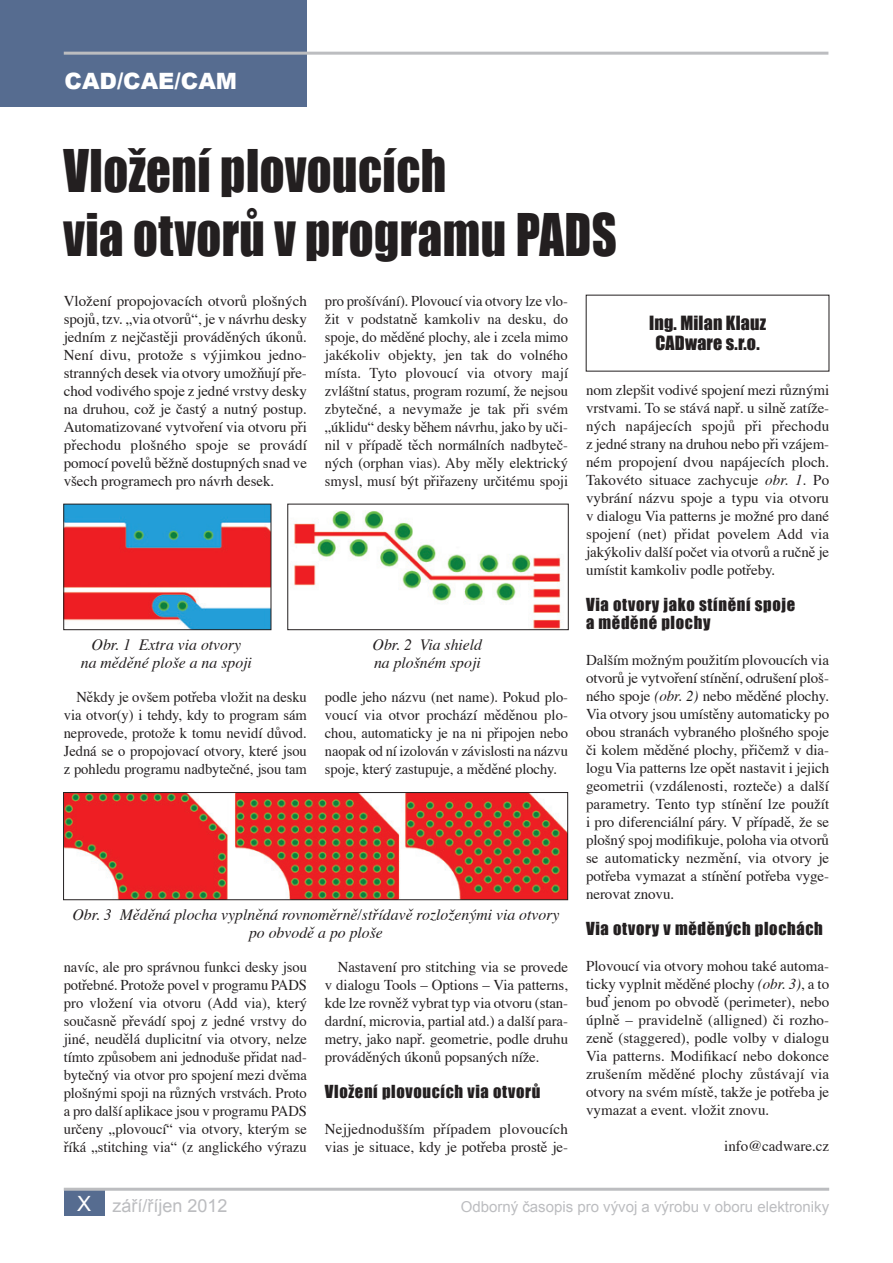
<style>
.page{position:relative;width:893px;height:1263px;background:#fff}
.page>*{position:absolute;margin:0;border:0;box-sizing:border-box;transform-origin:0 0}
.t1{font:54px/64.8px "Impact";letter-spacing:.01em;color:#231f20;scale:.9 1}
.t2{font:900 22.5px "Arial";color:#fff}
.t3{font:18px/20.1px "Impact";letter-spacing:.01em;color:#231f20;text-align:center}
.t4{font:18px "Arial";color:#bcbdc0}
.t5{font:16.5px/18px "Impact";letter-spacing:.04em;color:#231f20}
.t6{font:italic 15.75px/18px "Times CE";color:#231f20;text-align:center}
.t7{font:15px/18px "Times CE";letter-spacing:-.005em;color:#231f20;text-align:justify}
.t8{font:15px "Arial";color:#bcbdc0}
.s1{font-style:italic}
.s2{font-size:21px;color:#fff}
</style>
<div class="page">
<div style="left:0;top:0;width:307px;height:106px;background:#566c90"></div>
<hr style="left:64px;top:52px;width:764px;height:3px;background:#bcbdc0">
<div style="left:64px;top:1189px;width:41px;height:27px;background:#566c90"></div>
<hr style="left:64px;top:1188px;width:765px;height:3px;background:#bcbdc0">
<img style="left:65px;top:506px;width:204px;height:122px">
<div style="left:63px;top:504px;width:208px;height:126px;border:1px solid #231f20"></div>
<img style="left:290px;top:510px;width:271px;height:118px">
<div style="left:287px;top:504px;width:282px;height:126px;border:1px solid #231f20"></div>
<img style="left:65px;top:794px;width:501px;height:104px">
<div style="left:63px;top:792px;width:505px;height:108px;border:1px solid #231f20"></div>
<h2 class="t2" style="left:65px;top:64px;width:174px">CAD/CAE/CAM</h2>
<h1 class="t1" style="left:64px;top:137px;width:616px">Vložení plovoucích<br>via otvorů v programu PADS</h1>
<p class="t7" style="left:64px;top:293px;width:245px">Vložení propojovacích otvorů plošných spojů, tzv. „via otvorů“, je v návrhu desky jedním z nejčastěji prováděných úkonů.<br>Není divu, protože s výjimkou jedno&shy;stranných desek via otvory umožňují pře&shy;chod vodivého spoje z jedné vrstvy desky na druhou, což je častý a nutný postup.<br>Automatizované vytvoření via otvoru při přechodu plošného spoje se provádí pomocí povelů běžně dostupných snad ve všech programech pro návrh desek.</p>
<p class="t7" style="left:325px;top:293px;width:245px">pro prošívání). Plovoucí via otvory lze vlo&shy;žit v podstatně kamkoliv na desku, do spoje, do měděné plochy, ale i zcela mimo jakékoliv objekty, jen tak do volného místa. Tyto plovoucí via otvory mají zvláštní status, program rozumí, že nejsou zbytečné, a nevymaže je tak při svém „úklidu“ desky během návrhu, jako by uči&shy;nil v případě těch normálních nadbyteč&shy;ných (orphan vias). Aby měly elektrický smysl, musí být přiřazeny určitému spoji</p>
<p class="t6" style="left:81px;top:637px;width:173px">Obr. 1 Extra via otvory<br>na měděné ploše a na spoji</p>
<p class="t6" style="left:373px;top:637px;width:111px;text-align:left">Obr. 2 Via shield na plošném spoji</p>
<p class="t7" style="left:64px;top:689px;width:245px;text-indent:13px">Někdy je ovšem potřeba vložit na desku via otvor(y) i tehdy, kdy to program sám neprovede, protože k tomu nevidí důvod.<br>Jedná se o propojovací otvory, které jsou z pohledu programu nadbytečné, jsou tam</p>
<p class="t7" style="left:325px;top:689px;width:245px">podle jeho názvu (net name). Pokud plo&shy;voucí via otvor prochází měděnou plo&shy;chou, automaticky je na ni připojen nebo naopak od ní izolován v závislosti na názvu spoje, který zastupuje, a měděné plochy.</p>
<p class="t6" style="left:72px;top:907px;width:488px">Obr. 3 Měděná plocha vyplněná rovnoměrně/střídavě rozloženými via otvory po obvodě a po ploše</p>
<p class="t7" style="left:64px;top:959px;width:245px">navíc, ale pro správnou funkci desky jsou potřebné. Protože povel v programu PADS pro vložení via otvoru (Add via), který současně převádí spoj z jedné vrstvy do jiné, neudělá duplicitní via otvory, nelze tímto způsobem ani jednoduše přidat nad&shy;bytečný via otvor pro spojení mezi dvěma plošnými spoji na různých vrstvách. Proto a pro další aplikace jsou v programu PADS určeny „plovoucí“ via otvory, kterým se říká „stitching via“ (z anglického výrazu</p>
<p class="t7" style="left:325px;top:959px;width:245px;text-indent:13px">Nastavení pro stitching via se provede v dialogu Tools – Options – Via patterns, kde lze rovněž vybrat typ via otvoru (stan&shy;dardní, microvia, partial atd.) a další para&shy;metry, jako např. geometrie, podle druhu prováděných úkonů popsaných níže.</p>
<p class="t5" style="left:325px;top:1082px;width:217px">Vložení plovoucích via otvorů</p>
<p class="t7" style="left:325px;top:1121px;width:245px">Nejjednodušším případem plovoucích vias je situace, kdy je potřeba prostě je-</p>
<p class="t3" style="left:649px;top:313px;width:118px">Ing. Milan Klauz<br>CADware s.r.o.</p>
<p class="t7" style="left:586px;top:382px;width:245px">nom zlepšit vodivé spojení mezi různými vrstvami. To se stává např. u silně zatíže&shy;ných napájecích spojů při přechodu z jedné strany na druhou nebo při vzájem&shy;ném propojení dvou napájecích ploch.<br>Takovéto situace zachycuje <span class="s1">obr. 1</span>. Po vybrání názvu spoje a typu via otvoru v dialogu Via patterns je možné pro dané spojení (net) přidat povelem Add via jakýkoliv další počet via otvorů a ručně je umístit kamkoliv podle potřeby.</p>
<p class="t5" style="left:586px;top:595px;width:211px">Via otvory jako stínění spoje a měděné plochy</p>
<p class="t7" style="left:586px;top:652px;width:245px">Dalším možným použitím plovoucích via otvorů je vytvoření stínění, odrušení ploš&shy;ného spoje <span class="s1">(obr. 2)</span> nebo měděné plochy.<br>Via otvory jsou umístěny automaticky po obou stranách vybraného plošného spoje či kolem měděné plochy, přičemž v dia&shy;logu Via patterns lze opět nastavit i jejich geometrii (vzdálenosti, rozteče) a další parametry. Tento typ stínění lze použít i pro diferenciální páry. V případě, že se plošný spoj modifikuje, poloha via otvorů se automaticky nezmění, via otvory je potřeba vymazat a stínění potřeba vyge&shy;nerovat znovu.</p>
<p class="t5" style="left:586px;top:919px;width:238px">Via otvory v měděných plochách</p>
<p class="t7" style="left:586px;top:958px;width:245px">Plovoucí via otvory mohou také automa&shy;ticky vyplnit měděné plochy <span class="s1">(obr. 3)</span>, a to buď jenom po obvodě (perimeter), nebo úplně – pravidelně (alligned) či rozho&shy;zeně (staggered), podle volby v dialogu Via patterns. Modifikací nebo dokonce zrušením měděné plochy zůstávají via otvory na svém místě, takže je potřeba je vymazat a event. vložit znovu.</p>
<p class="t7" style="left:724px;top:1138px;width:107px">info@cadware.cz</p>
<p class="t4" style="left:77px;top:1194px;width:152px"><span class="s2">X</span> září/říjen 2012</p>
<p class="t8" style="left:461px;top:1197px;width:370px">Odborný časopis pro vývoj a výrobu v oboru elektroniky</p>
</div>
